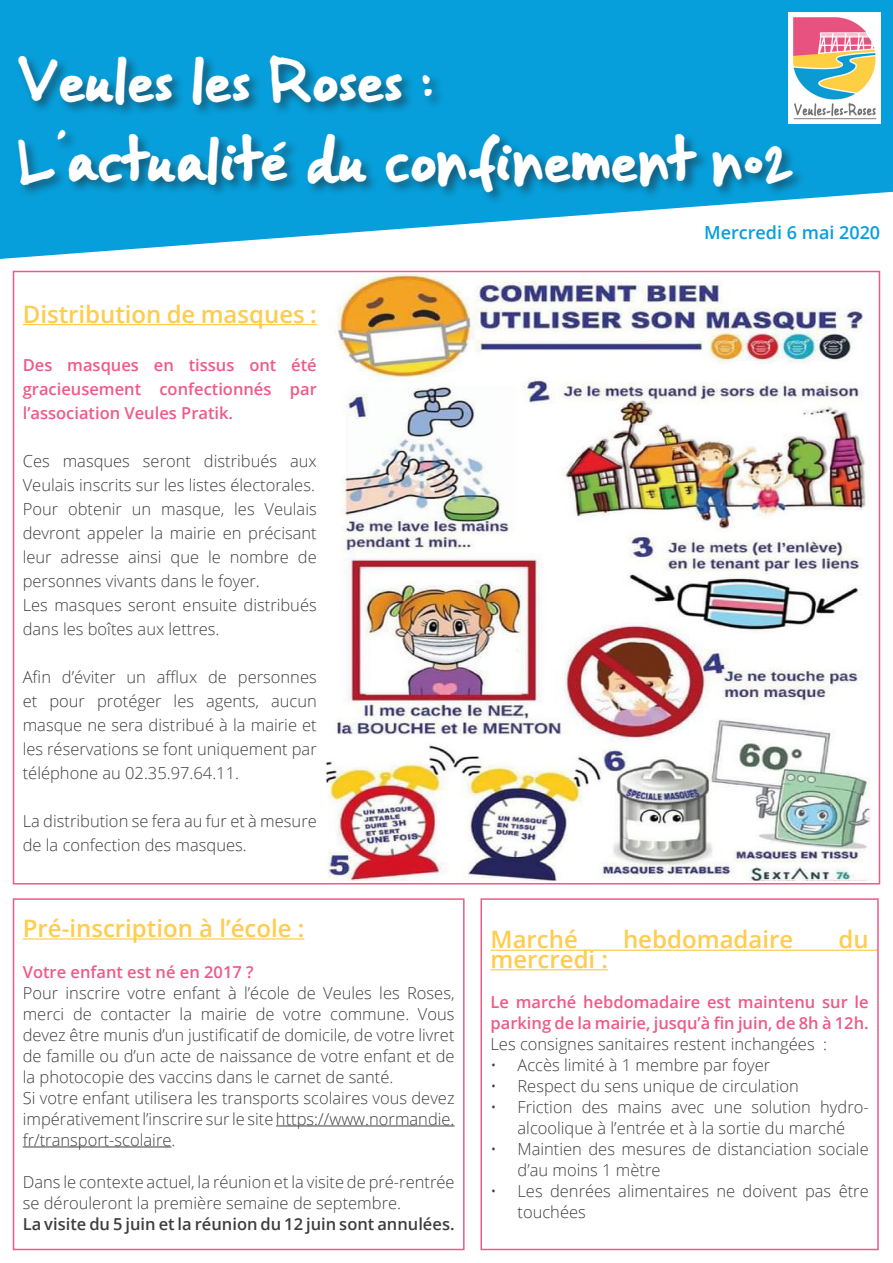
<style>
.page{position:relative;width:893px;height:1263px;background:#fff}
.page>*{position:absolute;margin:0;border:0;box-sizing:border-box;transform-origin:0 0}
.t1{font:45px/79.5px "Gorri Sans";color:#fff}
.t2{font:600 24px "Open Sans";color:#fecc4e}
.t3{font:600 18px "Open Sans";color:#069edb}
.t4{font:300 16.5px/24px "Open Sans";color:#3e3e3f}
.t5{font:600 16.5px/24px "Open Sans";color:#f05988;text-align:justify}
.t6{font:600 16.5px "Open Sans";color:#3e3e3f}
</style>
<div class="page">
<img style="left:325px;top:275px;width:546px;height:605px">
<svg style="left:0;top:0;width:893px;height:259px;fill:#069edb"></svg>
<div style="left:17px;top:54px;width:789px;height:151px;background:#231f20;opacity:.5"></div>
<hr style="left:23px;top:324px;width:294px;height:1px;background:#fecc4e">
<img style="left:789px;top:13px;width:91px;height:110px">
<hr style="left:490px;top:950px;width:387px;height:1px;background:#fecc4e">
<hr style="left:490px;top:969px;width:118px;height:1px;background:#fecc4e">
<div style="left:480px;top:898px;width:399px;height:352px;border:2px solid #f05988"></div>
<hr style="left:23px;top:938px;width:281px;height:1px;background:#fecc4e">
<hr style="left:276px;top:1125px;width:179px;height:1px;background:#3e3e3f">
<hr style="left:23px;top:1146px;width:148px;height:1px;background:#3e3e3f">
<div style="left:13px;top:898px;width:452px;height:352px;border:2px solid #f05988"></div>
<p class="t1" style="left:17px;top:45px;width:779px">Veules les Roses :<br>L’actualité du confinement n°2</p>
<p class="t2" style="left:23px;top:298px;width:296px">Distribution de masques :</p>
<p class="t5" style="left:23px;top:352px;width:296px">Des masques en tissus ont été gracieusement confectionnés par l’association Veules Pratik.</p>
<p class="t4" style="left:23px;top:448px;width:296px">Ces masques seront distribués aux<br>Veulais inscrits sur les listes électorales.</p>
<p class="t4" style="left:23px;top:496px;width:296px;text-align:justify">Pour obtenir un masque, les Veulais devront appeler la mairie en précisant leur adresse ainsi que le nombre de personnes vivants dans le foyer.</p>
<p class="t4" style="left:23px;top:592px;width:296px">Les masques seront ensuite distribués dans les boîtes aux lettres.</p>
<p class="t4" style="left:23px;top:664px;width:296px;text-align:justify">Afin d’éviter un afflux de personnes et pour protéger les agents, aucun masque ne sera distribué à la mairie et les réservations se font uniquement par téléphone au 02.35.97.64.11.</p>
<p class="t4" style="left:23px;top:808px;width:296px">La distribution se fera au fur et à mesure de la confection des masques.</p>
<p class="t2" style="left:23px;top:912px;width:283px">Pré-inscription à l’école :</p>
<p class="t5" style="left:23px;top:959px;width:232px">Votre enfant est né en 2017 ?</p>
<p class="t4" style="left:23px;top:982px;width:433px;line-height:21px;text-align:justify">Pour inscrire votre enfant à l’école de Veules les Roses, merci de contacter la mairie de votre commune. Vous devez être munis d’un justificatif de domicile, de votre livret de famille ou d’un acte de naissance de votre enfant et de la photocopie des vaccins dans le carnet de santé.</p>
<p class="t4" style="left:23px;top:1087px;width:433px;line-height:21px;text-align:justify">Si votre enfant utilisera les transports scolaires vous devez impérativement l’inscrire sur le site https://www.normandie. fr/transport-scolaire.</p>
<p class="t4" style="left:23px;top:1171px;width:433px;line-height:21px">Dans le contexte actuel, la réunion et la visite de pré-rentrée se dérouleront la première semaine de septembre.</p>
<p class="t6" style="left:23px;top:1212px;width:433px">La visite du 5 juin et la réunion du 12 juin sont annulées.</p>
<p class="t3" style="left:704px;top:220px;width:178px">Mercredi 6 mai 2020</p>
<p class="t2" style="left:490px;top:923px;width:89px">Marché</p>
<p class="t2" style="left:623px;top:923px;width:172px">hebdomadaire</p>
<p class="t2" style="left:838px;top:923px;width:32px">du</p>
<p class="t2" style="left:490px;top:943px;width:119px">mercredi :</p>
<p class="t5" style="left:490px;top:992px;width:380px;line-height:21px">Le marché hebdomadaire est maintenu sur le parking de la mairie, jusqu’à fin juin, de 8h à 12h.</p>
<p class="t4" style="left:490px;top:1032px;width:338px">Les consignes sanitaires restent inchangées :</p>
<p class="t4" style="left:490px;top:1053px;width:281px">• Accès limité à 1 membre par foyer</p>
<p class="t4" style="left:490px;top:1074px;width:310px">• Respect du sens unique de circulation</p>
<p class="t4" style="left:490px;top:1096px;width:380px;line-height:21px;text-align:center">• Friction des mains avec une solution hydro&shy;alcoolique à l’entrée et à la sortie du marché</p>
<p class="t4" style="left:517px;top:1138px;width:353px;line-height:21px;text-indent:-27px">• Maintien des mesures de distanciation sociale d’au moins 1 mètre</p>
<p class="t4" style="left:517px;top:1180px;width:353px;line-height:21px;text-indent:-27px">• Les denrées alimentaires ne doivent pas être touchées</p>
</div>
